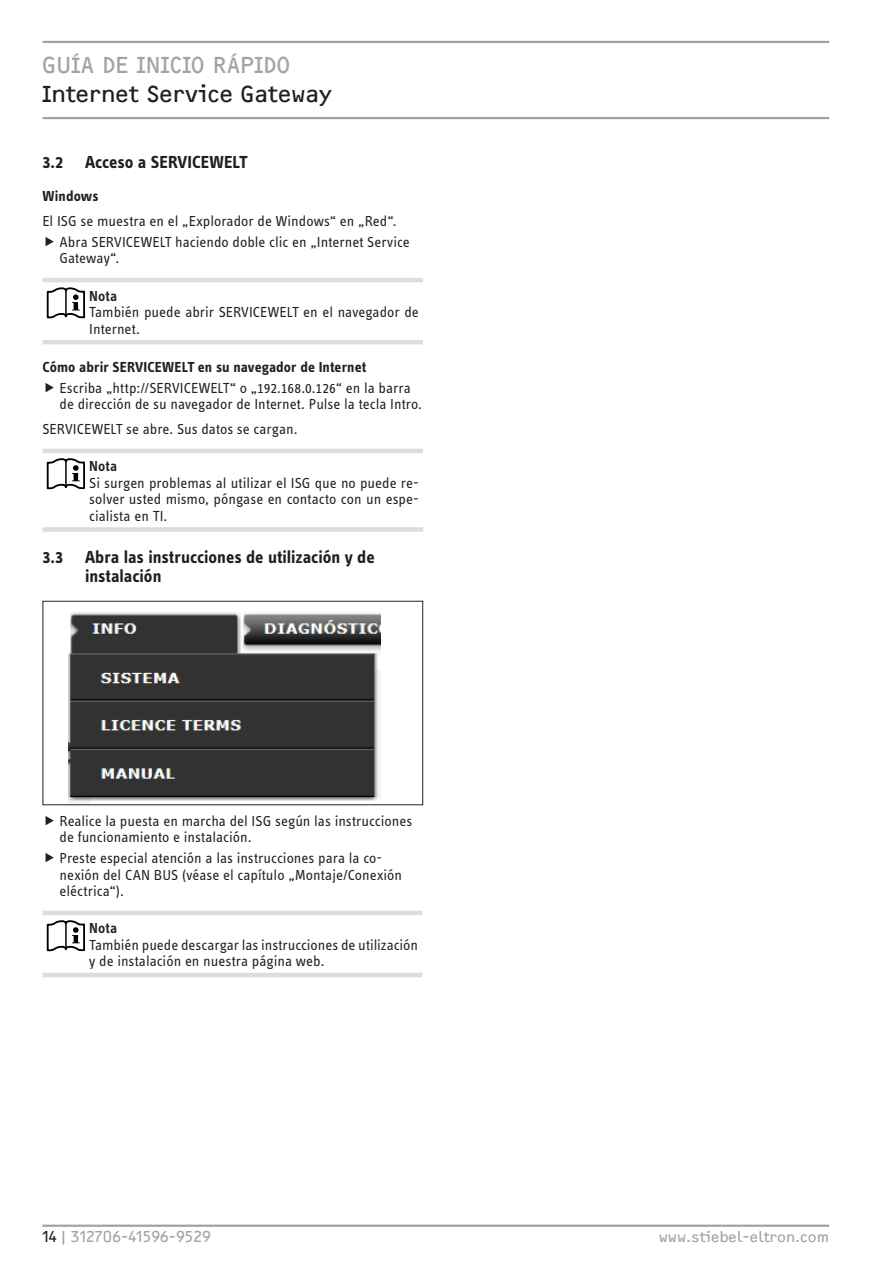
<style>
.page{position:relative;width:893px;height:1263px;background:#fff}
.page>*{position:absolute;margin:0;border:0;box-sizing:border-box;transform-origin:0 0}
.t1{font:24px "F2 FOCR Bczyk Com";color:#231f20}
.t2{font:24px "F2 FOCR Bczyk Com";letter-spacing:-.015em;color:#a1a3a6}
.t3{font:700 18px/19.8px "STE Info Text";letter-spacing:-.005em;color:#231f20}
.t4{font:15px/16.5px "STE Info Text";color:#231f20}
.t5{font:700 15px "STE Info Text";letter-spacing:.005em;color:#231f20}
.t6{font:15px "F2 FOCR Bczyk Com";color:#a1a3a6}
.t7{font:600 15px "STE Info Text";letter-spacing:.01em;color:#231f20}
.s1{color:#231f20}
</style>
<div class="page">
<hr style="left:43px;top:1224px;width:786px;height:3px;background:#a1a3a6">
<hr style="left:43px;top:41px;width:786px;height:2px;background:#a1a3a6">
<hr style="left:43px;top:117px;width:786px;height:2px;background:#a1a3a6">
<hr style="left:43px;top:278px;width:380px;height:4px;background:#dcdddf">
<hr style="left:43px;top:340px;width:380px;height:4px;background:#dcdddf">
<svg style="left:47px;top:287px;width:38px;height:31px"></svg>
<hr style="left:65px;top:290px;width:2px;height:25px;background:#000">
<hr style="left:43px;top:449px;width:380px;height:4px;background:#dcdddf">
<div style="left:43px;top:527px;width:380px;height:5px;background:#dcdddf"></div>
<svg style="left:47px;top:458px;width:38px;height:31px"></svg>
<hr style="left:65px;top:461px;width:2px;height:25px;background:#000">
<img style="left:68px;top:612px;width:312px;height:191px">
<div style="left:43px;top:601px;width:380px;height:204px;border:1px solid #231f20"></div>
<hr style="left:43px;top:911px;width:379px;height:4px;background:#dcdddf">
<hr style="left:43px;top:973px;width:379px;height:4px;background:#dcdddf">
<svg style="left:47px;top:920px;width:38px;height:31px"></svg>
<hr style="left:65px;top:923px;width:2px;height:25px;background:#000">
<h1 class="t2" style="left:43px;top:51px;width:249px">GUÍA DE INICIO RÁPIDO</h1>
<h1 class="t1" style="left:43px;top:80px;width:291px">Internet Service Gateway</h1>
<p class="t3" style="left:43px;top:152px;width:206px">3.2 Acceso a SERVICEWELT</p>
<p class="t5" style="left:43px;top:187px;width:58px">Windows</p>
<p class="t4" style="left:60px;top:211px;width:352px;line-height:20.7px;text-indent:-17px">El ISG se muestra en el „Explorador de Windows“ en „Red“.<br>Abra SERVICEWELT haciendo doble clic en „Internet Service</p>
<p class="t4" style="left:60px;top:250px;width:61px">Gateway“.</p>
<p class="t7" style="left:89px;top:287px;width:29px">Nota</p>
<p class="t4" style="left:89px;top:304px;width:331px">También puede abrir SERVICEWELT en el navegador de<br>Internet.</p>
<p class="t5" style="left:43px;top:358px;width:325px">Cómo abrir SERVICEWELT en su navegador de Internet</p>
<p class="t4" style="left:60px;top:379px;width:364px">Escriba „http://SERVICEWELT“ o „192.168.0.126“ en la barra de dirección de su navegador de Internet. Pulse la tecla Intro.</p>
<p class="t4" style="left:43px;top:421px;width:257px">SERVICEWELT se abre. Sus datos se cargan.</p>
<p class="t7" style="left:89px;top:458px;width:29px">Nota</p>
<p class="t4" style="left:89px;top:475px;width:331px;text-align:justify">Si surgen problemas al utilizar el ISG que no puede re&shy;solver usted mismo, póngase en contacto con un espe&shy;cialista en TI.</p>
<p class="t3" style="left:85px;top:547px;width:291px;text-indent:-43px">3.3 Abra las instrucciones de utilización y de instalación</p>
<p class="t4" style="left:60px;top:813px;width:354px">Realice la puesta en marcha del ISG según las instrucciones de funcionamiento e instalación.</p>
<p class="t4" style="left:60px;top:850px;width:344px">Preste especial atención a las instrucciones para la co&shy;nexión del CAN BUS (véase el capítulo „Montaje/Conexión eléctrica“).</p>
<p class="t7" style="left:89px;top:920px;width:29px">Nota</p>
<p class="t4" style="left:89px;top:937px;width:330px">También puede descargar las instrucciones de utilización y de instalación en nuestra página web.</p>
<p class="t6" style="left:43px;top:1228px;width:170px"><span class="s1">14</span>|312706-41596-9529</p>
<p class="t6" style="left:659px;top:1228px;width:172px">www.stiebel-eltron.com</p>
</div>
